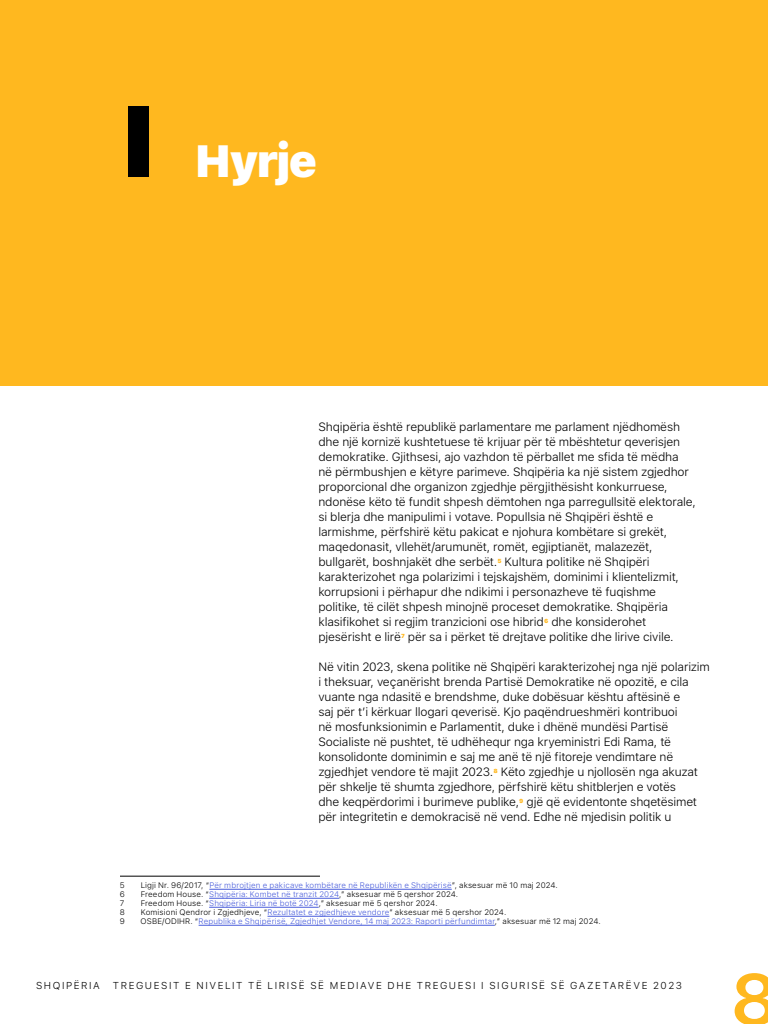
<style>
.page{position:relative;width:768px;height:1024px;background:#fff}
.page>*{position:absolute;margin:0;border:0;box-sizing:border-box;transform-origin:0 0}
.t1{font:900 100px "SF Pro Text";color:#000}
.t2{font:600 72px "SF Pro Text";color:#ffb81f}
.t3{font:900 45px "SF Pro Text";letter-spacing:-.05em;color:#fff}
.t4{font:300 12px/15px "SF Pro Text";letter-spacing:-.015em;color:#000}
.t5{font:300 10px "SF Pro Text";letter-spacing:.16em;color:#000}
.t6{font:300 8px "SF Pro Text";letter-spacing:.015em;color:#000}
.t7{font:300 8px "SF Pro Text";letter-spacing:.015em;color:#485cdb}
.s1{color:#000}
.s2{color:#485cdb}
</style>
<div class="page">
<div style="left:0;top:0;width:768px;height:386px;background:#ffb81f"></div>
<hr style="left:120px;top:876px;width:200px;height:1px;background:#000">
<hr style="left:209px;top:889px;width:243px;height:1px;background:#485cdb">
<hr style="left:209px;top:898px;width:130px;height:1px;background:#485cdb">
<hr style="left:209px;top:907px;width:110px;height:1px;background:#485cdb">
<hr style="left:268px;top:916px;width:121px;height:1px;background:#485cdb">
<hr style="left:199px;top:925px;width:296px;height:1px;background:#485cdb">
<h1 class="t1" style="left:120px;top:84px;width:38px">I</h1>
<h3 class="t3" style="left:195px;top:135px;width:124px">Hyrje</h3>
<p class="t4" style="left:318px;top:420px;width:379px">Shqipëria është republikë parlamentare me parlament njëdhomësh dhe një kornizë kushtetuese të krijuar për të mbështetur qeverisjen demokratike. Gjithsesi, ajo vazhdon të përballet me sfida të mëdha<br>në përmbushjen e këtyre parimeve. Shqipëria ka një sistem zgjedhor proporcional dhe organizon zgjedhje përgjithësisht konkurruese, ndonëse këto të fundit shpesh dëmtohen nga parregullsitë elektorale, si blerja dhe manipulimi i votave. Popullsia në Shqipëri është e larmishme, përfshirë këtu pakicat e njohura kombëtare si grekët, maqedonasit, vllehët/arumunët, romët, egjiptianët, malazezët, bullgarët, boshnjakët dhe serbët.<sup>5</sup> Kultura politike në Shqipëri karakterizohet nga polarizimi i tejskajshëm, dominimi i klientelizmit, korrupsioni i përhapur dhe ndikimi i personazheve të fuqishme politike, të cilët shpesh minojnë proceset demokratike. Shqipëria klasifikohet si regjim tranzicioni ose hibrid<sup>6</sup> dhe konsiderohet pjesërisht e lirë<sup>7</sup> për sa i përket të drejtave politike dhe lirive civile.</p>
<p class="t4" style="left:318px;top:660px;width:393px">Në vitin 2023, skena politike në Shqipëri karakterizohej nga një polarizim i theksuar, veçanërisht brenda Partisë Demokratike në opozitë, e cila vuante nga ndasitë e brendshme, duke dobësuar kështu aftësinë e<br>saj për t’i kërkuar llogari qeverisë. Kjo paqëndrueshmëri kontribuoi<br>në mosfunksionimin e Parlamentit, duke i dhënë mundësi Partisë Socialiste në pushtet, të udhëhequr nga kryeministri Edi Rama, të konsolidonte dominimin e saj me anë të një fitoreje vendimtare në zgjedhjet vendore të majit 2023.<sup>8</sup> Këto zgjedhje u njollosën nga akuzat për shkelje të shumta zgjedhore, përfshirë këtu shitblerjen e votës<br>dhe keqpërdorimi i burimeve publike,<sup>9</sup> gjë që evidentonte shqetësimet për integritetin e demokracisë në vend. Edhe në mjedisin politik u</p>
<p class="t6" style="left:120px;top:881px;width:6px">5</p>
<p class="t7" style="left:141px;top:881px;width:419px"><span class="s1">Ligji Nr. 96/2017, “</span>Për mbrojtjen e pakicave kombëtare në Republikën e Shqipërisë<span class="s1">”, aksesuar më 10 maj 2024.</span></p>
<p class="t6" style="left:120px;top:890px;width:7px">6</p>
<p class="t6" style="left:141px;top:890px;width:319px">Freedom House. “<span class="s2">Shqipëria: Kombet në tranzit 2024</span>,” aksesuar më 5 qershor 2024.</p>
<p class="t6" style="left:120px;top:899px;width:6px">7</p>
<p class="t6" style="left:141px;top:899px;width:299px">Freedom House. “<span class="s2">Shqipëria: Liria në botë 2024</span>,” aksesuar më 5 qershor 2024.</p>
<p class="t6" style="left:120px;top:908px;width:7px">8</p>
<p class="t6" style="left:141px;top:908px;width:367px">Komisioni Qendror i Zgjedhjeve, “<span class="s2">Rezultatet e zgjedhjeve vendore</span>” aksesuar më 5 qershor 2024.</p>
<p class="t6" style="left:120px;top:917px;width:7px">9</p>
<p class="t7" style="left:141px;top:917px;width:462px"><span class="s1">OSBE/ODIHR. “</span>Republika e Shqipërisë, Zgjedhjet Vendore, 14 maj 2023: Raporti përfundimtar<span class="s1">,” aksesuar më 12 maj 2024.</span></p>
<p class="t5" style="left:36px;top:980px;width:65px">SHQIPËRIA</p>
<p class="t5" style="left:113px;top:980px;width:570px">TREGUESIT E NIVELIT TË LIRISË SË MEDIAVE DHE TREGUESI I SIGURISË SË GAZETARËVE 2023</p>
<h2 class="t2" style="left:730px;top:958px;width:50px">8</h2>
</div>
